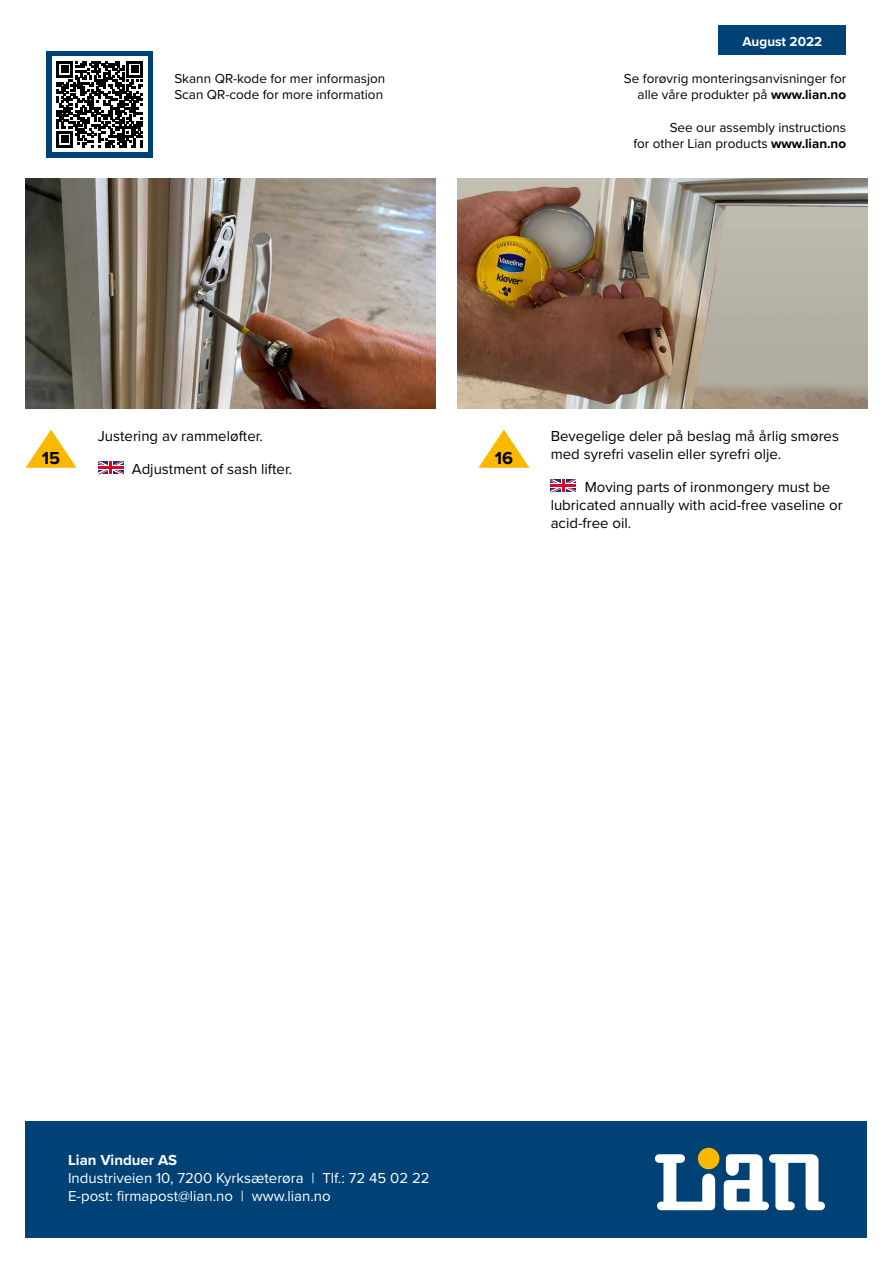
<style>
.page{position:relative;width:893px;height:1263px;background:#fff}
.page>*{position:absolute;margin:0;border:0;box-sizing:border-box;transform-origin:0 0}
.t1{font:700 18px "Proxima Nova";color:#000}
.t2{font:15px/18px "Proxima Nova";color:#000}
.t3{font:15px/18px "Proxima Nova";color:#fff}
.t4{font:700 15px "Proxima Nova";color:#fff}
.t5{font:13.5px/16.2px "Proxima Nova";color:#000;text-align:right}
.t6{font:700 13.5px "Proxima Nova";color:#fff}
.s1{font-weight:700}
</style>
<div class="page">
<div style="left:26px;top:1120px;width:841px;height:117px;background:#004176"></div>
<div style="left:719px;top:26px;width:127px;height:29px;background:#004176"></div>
<img style="left:26px;top:179px;width:410px;height:229px">
<img style="left:457px;top:179px;width:410px;height:229px">
<svg style="left:98px;top:461px;width:25px;height:13px"></svg>
<hr style="left:98px;top:467px;width:25px;height:2px;background:#d70926">
<svg style="left:551px;top:479px;width:25px;height:13px"></svg>
<hr style="left:551px;top:485px;width:25px;height:2px;background:#d70926">
<svg style="left:478px;top:429px;width:51px;height:39px"></svg>
<svg style="left:26px;top:429px;width:51px;height:39px"></svg>
<div style="left:47px;top:51px;width:106px;height:106px;background:#004176"></div>
<div style="left:52px;top:56px;width:96px;height:96px;background:#fff"></div>
<svg style="left:57px;top:61px;width:86px;height:86px"></svg>
<div style="left:698px;top:1148px;width:21px;height:21px;background:#fbb800;border-radius:50%"></div>
<svg style="left:655px;top:1154px;width:60px;height:56px"></svg>
<svg style="left:724px;top:1154px;width:101px;height:56px"></svg>
<p class="t5" style="left:174px;top:70px;width:213px;text-align:left">Skann QR-kode for mer informasjon<br>Scan QR-code for more information</p>
<p class="t6" style="left:743px;top:31px;width:81px">August 2022</p>
<p class="t5" style="left:624px;top:70px;width:224px">Se forøvrig monteringsanvisninger for alle våre produkter på <span class="s1">www.lian.no</span></p>
<p class="t5" style="left:633px;top:118px;width:214px">See our assembly instructions<br>for other Lian products <span class="s1">www.lian.no</span></p>
<p class="t2" style="left:98px;top:427px;width:167px">Justering av rammeløfter.</p>
<p class="t1" style="left:42px;top:444px;width:20px">15</p>
<p class="t1" style="left:495px;top:444px;width:20px">16</p>
<p class="t2" style="left:132px;top:460px;width:162px">Adjustment of sash lifter.</p>
<p class="t2" style="left:551px;top:427px;width:290px">Bevegelige deler på beslag må årlig smøres med syrefri vaselin eller syrefri olje.</p>
<p class="t2" style="left:551px;top:478px;width:294px;text-indent:34px">Moving parts of ironmongery must be lubricated annually with acid-free vaseline or acid-free oil.</p>
<p class="t4" style="left:68px;top:1148px;width:111px">Lian Vinduer AS</p>
<p class="t3" style="left:68px;top:1168px;width:363px">Industriveien 10, 7200 Kyrksæterøra | Tlf.: 72 45 02 22<br>E-post: firmapost@lian.no | www.lian.no</p>
</div>
